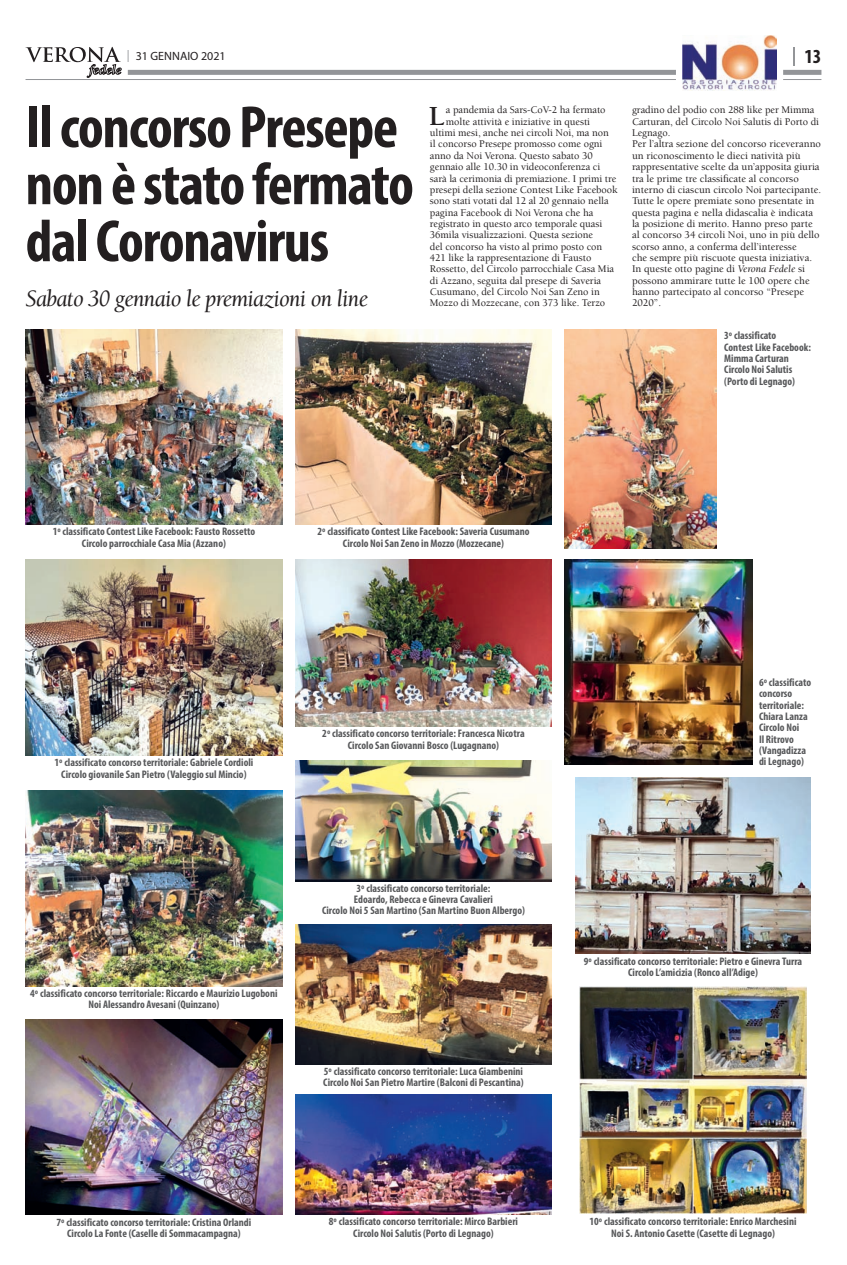
<style>
.page{position:relative;width:847px;height:1265px;background:#fff}
.page>*{position:absolute;margin:0;border:0;box-sizing:border-box;transform-origin:0 0}
.t1{font:700 condensed 60px/57px "Myriad Pro";letter-spacing:-.02em;color:#231f20}
.t2{font:700 28.4px "Berkeley Std";color:#231f20}
.t3{font:italic 24px "Berkeley";letter-spacing:-.03em;color:#231f20;scale:.95 1}
.t4{font:700 condensed 20px "Myriad Pro";color:#231f20}
.t5{font:12px "Myriad Pro";color:#231f20}
.t6{font:700 condensed 11px/11.3px "Myriad Pro";color:#57585a;text-align:center}
.t7{font:500 10.5px/11.3px "Berkeley Std";letter-spacing:-.005em;color:#231f20}
.s1{color:#939598}
.s2{font-weight:400;font-style:italic}
</style>
<div class="page">
<svg style="left:26px;top:47px;width:95px;height:31px"></svg>
<div style="left:128px;top:70px;width:693px;height:5px;background:#939598"></div>
<hr style="left:26px;top:79px;width:795px;height:1px;background:#939598">
<svg style="left:793px;top:48px;width:1px;height:18px"></svg>
<div style="left:675px;top:29px;width:107px;height:66px;background:#fff;border-radius:6px"></div>
<img style="left:682px;top:36px;width:93px;height:55px">
<img style="left:26px;top:329px;width:256px;height:195px">
<img style="left:26px;top:560px;width:256px;height:195px">
<img style="left:26px;top:790px;width:256px;height:196px">
<img style="left:26px;top:1019px;width:256px;height:195px">
<img style="left:295px;top:329px;width:256px;height:195px">
<img style="left:295px;top:560px;width:256px;height:166px">
<img style="left:295px;top:924px;width:256px;height:140px">
<img style="left:295px;top:1094px;width:256px;height:119px">
<img style="left:564px;top:329px;width:152px;height:219px">
<img style="left:295px;top:760px;width:256px;height:121px">
<img style="left:564px;top:560px;width:188px;height:204px">
<img style="left:575px;top:777px;width:234px;height:175px">
<img style="left:579px;top:986px;width:227px;height:227px">
<p class="t5" style="left:127px;top:48px;width:100px"><span class="s1">|</span> 31 GENNAIO 2021</p>
<h3 class="t4" style="left:804px;top:44px;width:19px">13</h3>
<h1 class="t1" style="left:26px;top:97px;width:390px">Il concorso Presepe non è stato fermato dal Coronavirus</h1>
<h3 class="t3" style="left:26px;top:286px;width:362px">Sabato 30 gennaio le premiazioni on line</h3>
<h2 class="t2" style="left:428px;top:101px;width:17px">L</h2>
<p class="t7" style="left:445px;top:105px;width:161px">a pandemia da Sars-CoV-2 ha fermato</p>
<p class="t7" style="left:445px;top:116px;width:146px">molte attività e iniziative in questi</p>
<p class="t7" style="left:429px;top:127px;width:180px">ultimi mesi, anche nei circoli Noi, ma non</p>
<p class="t7" style="left:429px;top:139px;width:174px">il concorso Presepe promosso come ogni</p>
<p class="t7" style="left:429px;top:150px;width:164px">anno da Noi Verona. Questo sabato 30</p>
<p class="t7" style="left:429px;top:161px;width:172px">gennaio alle 10.30 in videoconferenza ci</p>
<p class="t7" style="left:429px;top:173px;width:188px">sarà la cerimonia di premiazione. I primi tre</p>
<p class="t7" style="left:429px;top:184px;width:189px">presepi della sezione Contest Like Facebook</p>
<p class="t7" style="left:429px;top:195px;width:180px">sono stati votati dal 12 al 20 gennaio nella</p>
<p class="t7" style="left:429px;top:207px;width:165px">pagina Facebook di Noi Verona che ha</p>
<p class="t7" style="left:429px;top:218px;width:174px">registrato in questo arco temporale quasi</p>
<p class="t7" style="left:429px;top:229px;width:165px">36mila visualizzazioni. Questa sezione</p>
<p class="t7" style="left:429px;top:241px;width:174px">del concorso ha visto al primo posto con</p>
<p class="t7" style="left:429px;top:252px;width:163px">421 like la rappresentazione di Fausto</p>
<p class="t7" style="left:429px;top:263px;width:186px">Rossetto, del Circolo parrocchiale Casa Mia</p>
<p class="t7" style="left:429px;top:275px;width:173px">di Azzano, seguita dal presepe di Saveria</p>
<p class="t7" style="left:429px;top:286px;width:171px">Cusumano, del Circolo Noi San Zeno in</p>
<p class="t7" style="left:429px;top:297px;width:177px">Mozzo di Mozzecane, con 373 like. Terzo</p>
<p class="t7" style="left:631px;top:105px;width:190px">gradino del podio con 288 like per Mimma Carturan, del Circolo Noi Salutis di Porto di Legnago.<br>Per l’altra sezione del concorso riceveranno un riconoscimento le dieci natività più rappresentative scelte da un’apposita giuria tra le prime tre classificate al concorso interno di ciascun circolo Noi partecipante.<br>Tutte le opere premiate sono presentate in questa pagina e nella didascalia è indicata la posizione di merito. Hanno preso parte al concorso 34 circoli Noi, uno in più dello scorso anno, a conferma dell’interesse<br>che sempre più riscuote questa iniziativa.<br>In queste otto pagine di <span class="s2">Verona Fedele</span> si possono ammirare tutte le 100 opere che hanno partecipato al concorso “Presepe 2020”.</p>
<p class="t6" style="left:724px;top:330px;width:88px;text-align:left">3º classificato<br>Contest Like Facebook:<br>Mimma Carturan<br>Circolo Noi Salutis (Porto di Legnago)</p>
<p class="t6" style="left:53px;top:525px;width:204px">1º classificato Contest Like Facebook: Fausto Rossetto<br>Circolo parrocchiale Casa Mia (Azzano)</p>
<p class="t6" style="left:317px;top:525px;width:213px">2º classificato Contest Like Facebook: Saveria Cusumano<br>Circolo Noi San Zeno in Mozzo (Mozzecane)</p>
<p class="t6" style="left:54px;top:756px;width:200px">1º classificato concorso territoriale: Gabriele Cordioli<br>Circolo giovanile San Pietro (Valeggio sul Mincio)</p>
<p class="t6" style="left:322px;top:727px;width:204px">2º classificato concorso territoriale: Francesca Nicotra<br>Circolo San Giovanni Bosco (Lugagnano)</p>
<p class="t6" style="left:322px;top:881px;width:204px">3º classificato concorso territoriale:<br>Edoardo, Rebecca e Ginevra Cavalieri<br>Circolo Noi 5 San Martino (San Martino Buon Albergo)</p>
<p class="t6" style="left:758px;top:676px;width:54px;text-align:left">6º classificato concorso territoriale:<br>Chiara Lanza<br>Circolo Noi<br>Il Ritrovo (Vangadizza di Legnago)</p>
<p class="t6" style="left:30px;top:987px;width:249px">4º classificato concorso territoriale: Riccardo e Maurizio Lugoboni<br>Noi Alessandro Avesani (Quinzano)</p>
<p class="t6" style="left:323px;top:1064px;width:202px;text-align:left">5º classificato concorso territoriale: Luca Giambenini<br>Circolo Noi San Pietro Martire (Balconi di Pescantina)</p>
<p class="t6" style="left:57px;top:1215px;width:196px">7º classificato concorso territoriale: Cristina Orlandi<br>Circolo La Fonte (Caselle di Sommacampagna)</p>
<p class="t6" style="left:329px;top:1215px;width:190px">8º classificato concorso territoriale: Mirco Barbieri<br>Circolo Noi Salutis (Porto di Legnago)</p>
<p class="t6" style="left:583px;top:955px;width:220px">9º classificato concorso territoriale: Pietro e Ginevra Turra<br>Circolo L’amicizia (Ronco all’Adige)</p>
<p class="t6" style="left:589px;top:1215px;width:208px">10º classificato concorso territoriale: Enrico Marchesini<br>Noi S. Antonio Casette (Casette di Legnago)</p>
</div>
